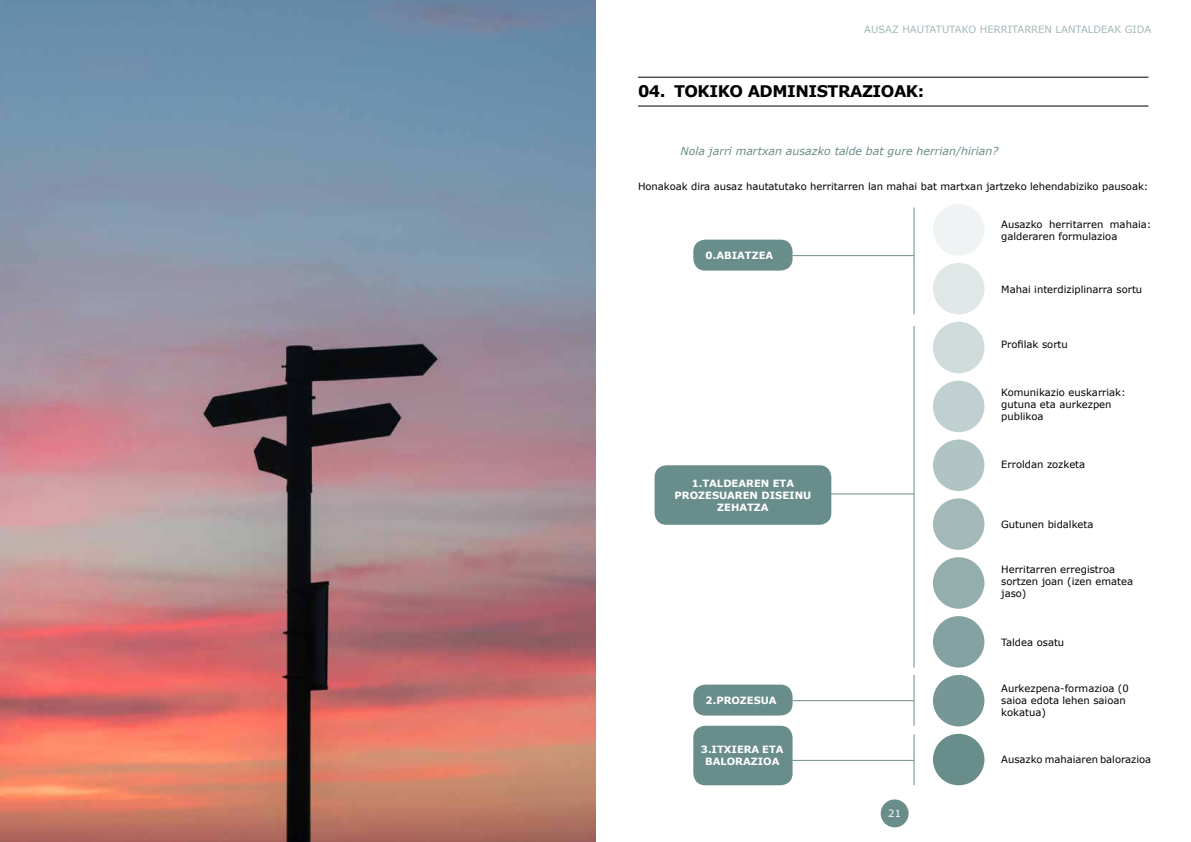
<style>
.page{position:relative;width:1191px;height:842px;background:#fff}
.page>*{position:absolute;margin:0;border:0;box-sizing:border-box;transform-origin:0 0}
.t1{font:700 16px "Verdana";letter-spacing:-.03em;color:#000}
.t2{font:italic 11px "Verdana";color:#698d8b}
.t3{font:10px/12px "Verdana";color:#000}
.t4{font:700 10px/12px "Verdana";color:#fff;text-align:center}
.t5{font:10px "Verdana";color:#a2b9b8}
.t6{font:10px "Verdana";color:#fff}
</style>
<div class="page">
<div style="left:880px;top:799px;width:28px;height:28px;background:#698d8b;border-radius:50%"></div>
<div style="left:693px;top:240px;width:99px;height:31px;background:#698d8b;border-radius:12px"></div>
<hr style="left:792px;top:493px;width:122px;height:1px;background:#698d8b">
<hr style="left:792px;top:700px;width:122px;height:1px;background:#698d8b">
<hr style="left:792px;top:760px;width:122px;height:1px;background:#698d8b">
<hr style="left:638px;top:77px;width:510px;height:1px;background:#000">
<hr style="left:638px;top:106px;width:510px;height:1px;background:#000">
<img style="left:0;top:0;width:595px;height:842px">
<div style="left:693px;top:685px;width:99px;height:30px;background:#698d8b;border-radius:12px"></div>
<div style="left:693px;top:726px;width:99px;height:59px;background:#698d8b;border-radius:12px"></div>
<div style="left:654px;top:465px;width:177px;height:60px;background:#698d8b;border-radius:12px"></div>
<div style="left:933px;top:734px;width:51px;height:51px;background:#698d8b;border-radius:50%"></div>
<div style="left:933px;top:675px;width:51px;height:51px;background:#779796;border-radius:50%"></div>
<div style="left:933px;top:616px;width:51px;height:52px;background:#85a2a2;border-radius:50%"></div>
<div style="left:933px;top:557px;width:51px;height:52px;background:#94aead;border-radius:50%"></div>
<div style="left:933px;top:498px;width:51px;height:52px;background:#a2b9b8;border-radius:50%"></div>
<div style="left:933px;top:439px;width:51px;height:52px;background:#b1c4c4;border-radius:50%"></div>
<div style="left:933px;top:381px;width:51px;height:51px;background:#c0d0d0;border-radius:50%"></div>
<div style="left:933px;top:322px;width:51px;height:51px;background:#cfdcdb;border-radius:50%"></div>
<div style="left:933px;top:263px;width:51px;height:51px;background:#dfe7e7;border-radius:50%"></div>
<div style="left:933px;top:204px;width:51px;height:52px;background:#eff3f3;border-radius:50%"></div>
<hr style="left:913px;top:207px;width:1px;height:107px;background:#698d8b">
<hr style="left:913px;top:675px;width:1px;height:51px;background:#698d8b">
<hr style="left:913px;top:734px;width:1px;height:51px;background:#698d8b">
<hr style="left:913px;top:326px;width:1px;height:342px;background:#698d8b">
<hr style="left:792px;top:255px;width:122px;height:1px;background:#698d8b">
<p class="t5" style="left:864px;top:23px;width:288px">AUSAZ HAUTATUTAKO HERRITARREN LANTALDEAK GIDA</p>
<h1 class="t1" style="left:638px;top:80px;width:288px">04. TOKIKO ADMINISTRAZIOAK:</h1>
<p class="t2" style="left:680px;top:143px;width:319px">Nola jarri martxan ausazko talde bat gure herrian/hirian?</p>
<p class="t3" style="left:638px;top:180px;width:512px">Honakoak dira ausaz hautatutako herritarren lan mahai bat martxan jartzeko lehendabiziko pausoak:</p>
<p class="t4" style="left:705px;top:250px;width:69px">0.ABIATZEA</p>
<p class="t4" style="left:674px;top:477px;width:138px">1.TALDEAREN ETA<br>PROZESUAREN DISEINU<br>ZEHATZA</p>
<p class="t4" style="left:705px;top:694px;width:73px">2.PROZESUA</p>
<p class="t4" style="left:701px;top:743px;width:84px">3.ITXIERA ETA<br>BALORAZIOA</p>
<p class="t6" style="left:888px;top:807px;width:14px">21</p>
<p class="t3" style="left:1001px;top:218px;width:152px">Ausazko herritarren mahaia: galderaren formulazioa</p>
<p class="t3" style="left:1001px;top:283px;width:142px">Mahai interdiziplinarra sortu</p>
<p class="t3" style="left:1001px;top:338px;width:68px">Profilak sortu</p>
<p class="t3" style="left:1001px;top:386px;width:126px">Komunikazio euskarriak: gutuna eta aurkezpen publikoa</p>
<p class="t3" style="left:1001px;top:458px;width:86px">Erroldan zozketa</p>
<p class="t3" style="left:1001px;top:518px;width:94px">Gutunen bidalketa</p>
<p class="t3" style="left:1001px;top:563px;width:133px">Herritarren erregistroa sortzen joan (izen ematea jaso)</p>
<p class="t3" style="left:1001px;top:636px;width:65px">Taldea osatu</p>
<p class="t3" style="left:1001px;top:682px;width:129px">Aurkezpena-formazioa (0 saioa edota lehen saioan kokatua)</p>
<p class="t3" style="left:1001px;top:754px;width:152px">Ausazko mahaiaren balorazioa</p>
</div>
